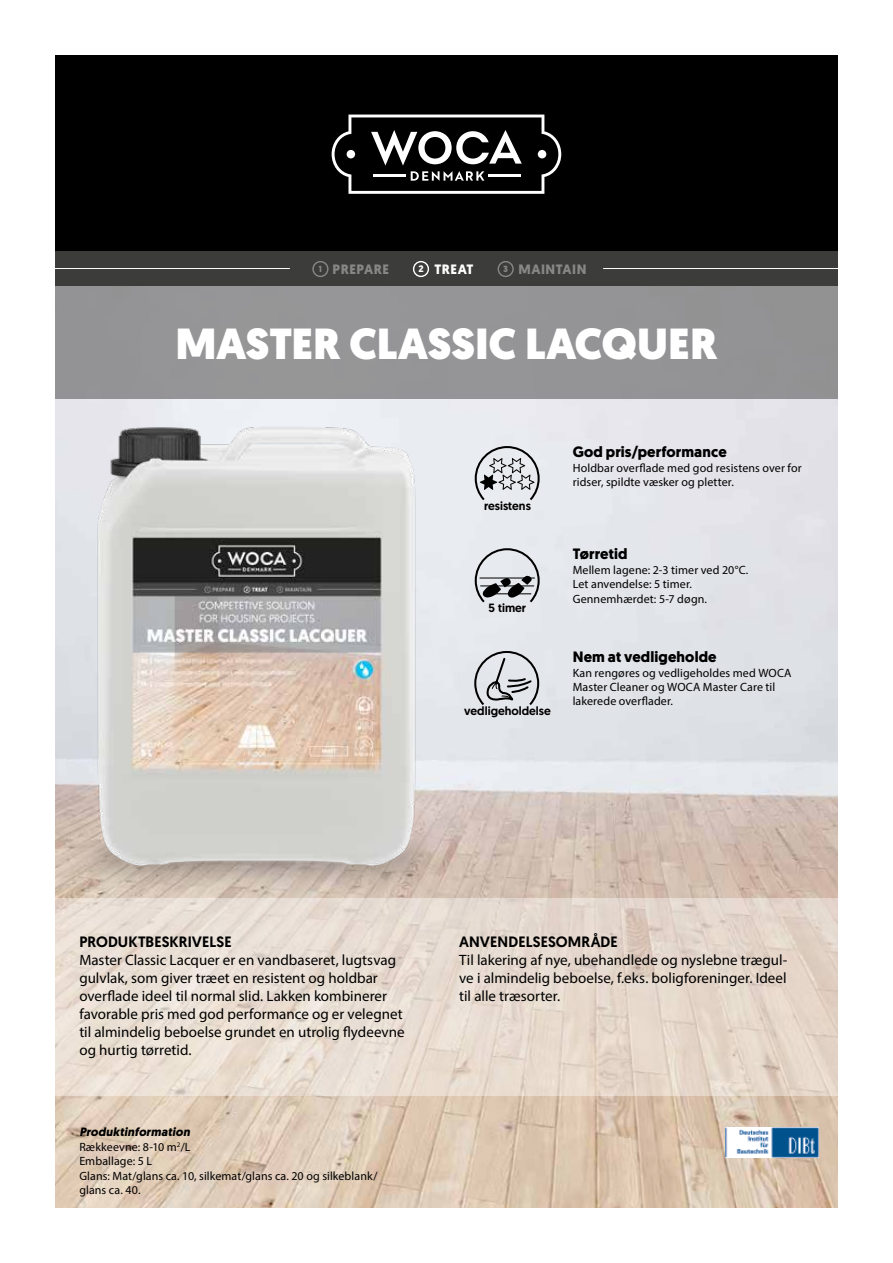
<style>
.page{position:relative;width:893px;height:1263px;background:#fff}
.page>*{position:absolute;margin:0;border:0;box-sizing:border-box;transform-origin:0 0}
.t1{font:900 43.5px "Geomanist";color:#fff}
.t2{font:15px/18px "Myriad Pro";color:#000}
.t3{font:700 15px "Geomanist";letter-spacing:.01em;color:#000}
.t4{font:500 15px "Geomanist";letter-spacing:.01em;color:#000}
.t5{font:700 13.5px "Geomanist";letter-spacing:.04em;color:#878787}
.t6{font:700 13.5px "Geomanist";letter-spacing:.04em;color:#fff}
.t7{font:12px/14.4px "Myriad Pro";letter-spacing:.01em;color:#000}
.t8{font:500 12px "Geomanist";color:#000}
.t9{font:italic 700 12px "Geomanist";letter-spacing:.015em;color:#000}
.s1{font-size:8.85px}
.s2{font-size:9.45px}
</style>
<div class="page">
<img style="left:55px;top:399px;width:783px;height:809px">
<div style="left:55px;top:55px;width:783px;height:197px;background:#000"></div>
<svg style="left:332px;top:115px;width:229px;height:79px"></svg>
<svg style="left:502px;top:446px;width:38px;height:54px;background:#c0c2c7"></svg>
<div style="left:55px;top:286px;width:783px;height:113px;background:#949395"></div>
<svg style="left:502px;top:548px;width:38px;height:54px;background:#b0b2b6"></svg>
<svg style="left:502px;top:651px;width:37px;height:54px;background:#bbbdc1"></svg>
<img style="left:55px;top:411px;width:447px;height:487px">
<img style="left:725px;top:1127px;width:93px;height:30px">
<svg style="left:55px;top:898px;width:783px;height:198px;background:#e6dacf"></svg>
<div style="left:55px;top:252px;width:783px;height:34px;background:#3c3c3b"></div>
<hr style="left:55px;top:268px;width:235px;height:1px;background:#fff">
<hr style="left:603px;top:268px;width:235px;height:1px;background:#fff">
<div style="left:312px;top:261px;width:16px;height:16px;border:1px solid #878787;border-radius:50%"></div>
<div style="left:413px;top:261px;width:16px;height:16px;border:1px solid #fff;border-radius:50%"></div>
<div style="left:498px;top:261px;width:16px;height:16px;border:1px solid #878787;border-radius:50%"></div>
<p class="t5" style="left:319px;top:260px;width:72px"><span class="s1">1</span> PREPARE</p>
<p class="t6" style="left:418px;top:260px;width:57px"><span class="s2">2</span> TREAT</p>
<p class="t5" style="left:503px;top:260px;width:85px"><span class="s1">3</span> MAINTAIN</p>
<h1 class="t1" style="left:175px;top:314px;width:544px">MASTER CLASSIC LACQUER</h1>
<p class="t8" style="left:484px;top:497px;width:48px">resistens</p>
<p class="t8" style="left:489px;top:599px;width:39px">5 timer</p>
<p class="t8" style="left:464px;top:702px;width:88px">vedligeholdelse</p>
<p class="t3" style="left:573px;top:442px;width:155px">God pris/performance</p>
<p class="t7" style="left:573px;top:460px;width:231px">Holdbar overflade med god resistens over for ridser, spildte væsker og pletter.</p>
<p class="t3" style="left:573px;top:544px;width:56px">Tørretid</p>
<p class="t7" style="left:573px;top:562px;width:177px">Mellem lagene: 2-3 timer ved 20°C.<br>Let anvendelse: 5 timer.<br>Gennemhærdet: 5-7 døgn.</p>
<p class="t3" style="left:573px;top:647px;width:145px">Nem at vedligeholde</p>
<p class="t7" style="left:573px;top:665px;width:220px">Kan rengøres og vedligeholdes med WOCA<br>Master Cleaner og WOCA Master Care til lakerede overflader.</p>
<p class="t4" style="left:79px;top:931px;width:154px">PRODUKTBESKRIVELSE</p>
<p class="t2" style="left:79px;top:950px;width:327px">Master Classic Lacquer er en vandbaseret, lugtsvag gulvlak, som giver træet en resistent og holdbar overflade ideel til normal slid. Lakken kombinerer favorable pris med god performance og er velegnet til almindelig beboelse grundet en utrolig flydeevne og hurtig tørretid.</p>
<p class="t9" style="left:79px;top:1124px;width:112px">Produktinformation</p>
<p class="t7" style="left:79px;top:1139px;width:300px">Rækkeevne: 8-10 m<sup>2</sup>/L<br>Emballage: 5 L<br>Glans: Mat/glans ca. 10, silkemat/glans ca. 20 og silkeblank/ glans ca. 40.</p>
<p class="t4" style="left:459px;top:931px;width:160px">ANVENDELSESOMRÅDE</p>
<p class="t2" style="left:459px;top:950px;width:330px;text-align:justify">Til lakering af nye, ubehandlede og nyslebne trægul&shy;ve i almindelig beboelse, f.eks. boligforeninger. Ideel til alle træsorter.</p>
</div>
